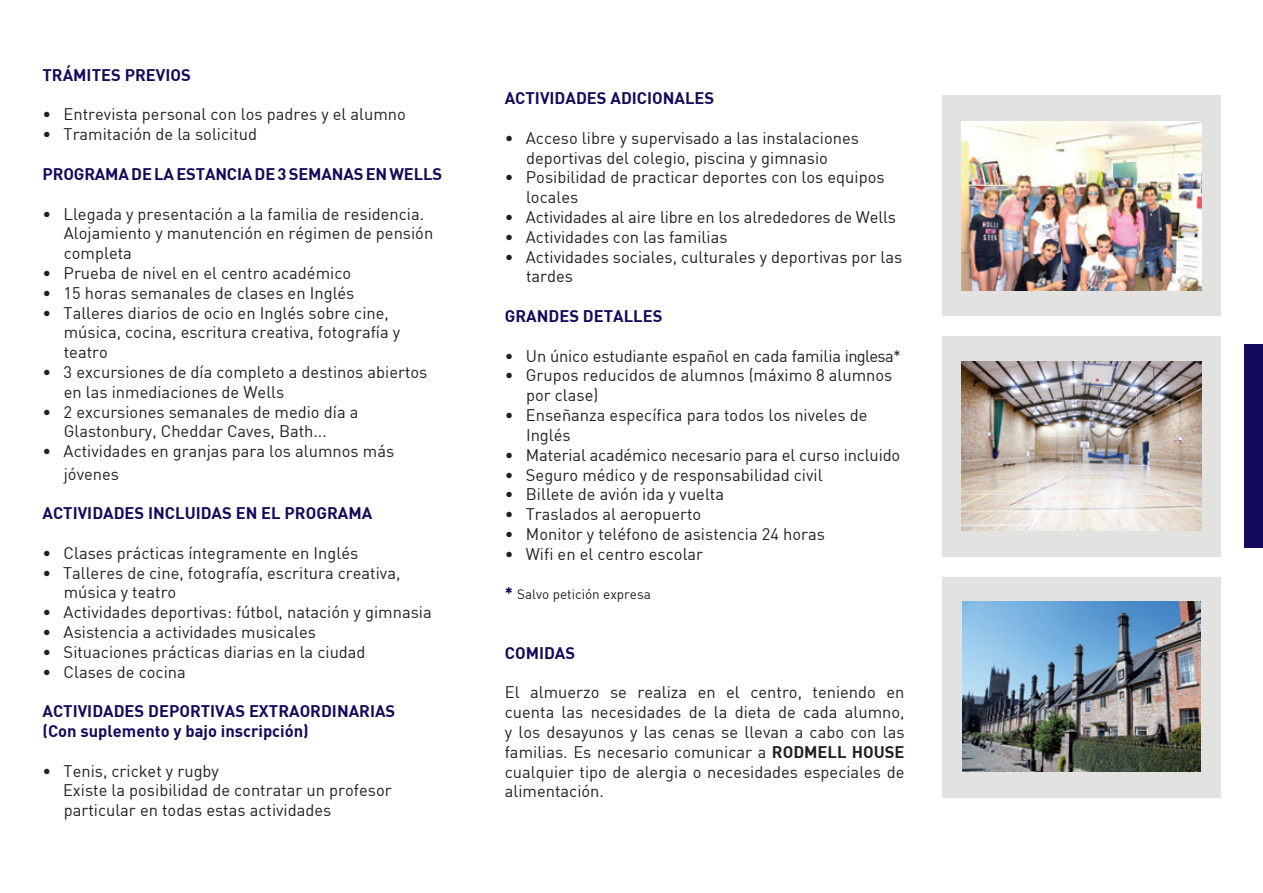
<style>
.page{position:relative;width:1263px;height:893px;background:#fff}
.page>*{position:absolute;margin:0;border:0;box-sizing:border-box;transform-origin:0 0}
.t1{font:16.5px/19.8px "DIN";color:#231f20}
.t2{font:16.5px/19.8px "DIN Bold";color:#130a5b}
.t3{font:13.5px "DIN";color:#231f20}
.s1{font-family:"DIN Bold";font-size:16.5px;color:#130a5b}
.s2{font-family:"DIN Bold"}
</style>
<div class="page">
<div style="left:1244px;top:345px;width:19px;height:203px;background:#130a5b"></div>
<div style="left:942px;top:336px;width:278px;height:221px;background:#e2e2e1"></div>
<div style="left:942px;top:577px;width:278px;height:221px;background:#e2e2e1"></div>
<div style="left:942px;top:95px;width:278px;height:221px;background:#e2e2e1"></div>
<img style="left:961px;top:362px;width:240px;height:169px">
<img style="left:961px;top:122px;width:240px;height:169px">
<img style="left:962px;top:601px;width:238px;height:170px">
<p class="t2" style="left:43px;top:64px;width:150px">TRÁMITES PREVIOS</p>
<p class="t1" style="left:43px;top:104px;width:365px">• Entrevista personal con los padres y el alumno</p>
<p class="t1" style="left:43px;top:124px;width:216px">• Tramitación de la solicitud</p>
<p class="t2" style="left:43px;top:163px;width:401px">PROGRAMA DE LA ESTANCIA DE 3 SEMANAS EN WELLS</p>
<p class="t1" style="left:64px;top:203px;width:371px;text-indent:-21px">• Llegada y presentación a la familia de residencia.<br>Alojamiento y manutención en régimen de pensión completa</p>
<p class="t1" style="left:43px;top:263px;width:310px">• Prueba de nivel en el centro académico</p>
<p class="t1" style="left:43px;top:283px;width:313px">• 15 horas semanales de clases en Inglés</p>
<p class="t1" style="left:64px;top:302px;width:338px;text-indent:-21px">• Talleres diarios de ocio en Inglés sobre cine, música, cocina, escritura creativa, fotografía y teatro</p>
<p class="t1" style="left:64px;top:362px;width:365px;text-indent:-21px">• 3 excursiones de día completo a destinos abiertos en las inmediaciones de Wells</p>
<p class="t1" style="left:64px;top:401px;width:296px;text-indent:-21px">• 2 excursiones semanales de medio día a<br>Glastonbury, Cheddar Caves, Bath...</p>
<p class="t1" style="left:64px;top:440px;width:332px;line-height:22.5px;text-indent:-21px">• Actividades en granjas para los alumnos más jóvenes</p>
<p class="t2" style="left:43px;top:503px;width:331px">ACTIVIDADES INCLUIDAS EN EL PROGRAMA</p>
<p class="t1" style="left:43px;top:543px;width:317px">• Clases prácticas íntegramente en Inglés</p>
<p class="t1" style="left:64px;top:562px;width:338px;text-indent:-21px">• Talleres de cine, fotografía, escritura creativa, música y teatro</p>
<p class="t1" style="left:43px;top:602px;width:391px">• Actividades deportivas: fútbol, natación y gimnasia</p>
<p class="t1" style="left:43px;top:622px;width:275px">• Asistencia a actividades musicales</p>
<p class="t1" style="left:43px;top:642px;width:325px">• Situaciones prácticas diarias en la ciudad</p>
<p class="t1" style="left:43px;top:661px;width:145px">• Clases de cocina</p>
<p class="t2" style="left:43px;top:701px;width:354px">ACTIVIDADES DEPORTIVAS EXTRAORDINARIAS (Con suplemento y bajo inscripción)</p>
<p class="t1" style="left:63px;top:760px;width:330px;text-indent:-21px">• Tenis, cricket y rugby<br>Existe la posibilidad de contratar un profesor particular en todas estas actividades</p>
<p class="t2" style="left:505px;top:88px;width:211px">ACTIVIDADES ADICIONALES</p>
<p class="t1" style="left:505px;top:128px;width:356px;text-align:center">• Acceso libre y supervisado a las instalaciones deportivas del colegio, piscina y gimnasio</p>
<p class="t1" style="left:526px;top:167px;width:360px;text-indent:-21px">• Posibilidad de practicar deportes con los equipos locales</p>
<p class="t1" style="left:505px;top:207px;width:393px">• Actividades al aire libre en los alrededores de Wells</p>
<p class="t1" style="left:505px;top:227px;width:224px">• Actividades con las familias</p>
<p class="t1" style="left:526px;top:247px;width:378px;text-indent:-21px">• Actividades sociales, culturales y deportivas por las tardes</p>
<p class="t2" style="left:505px;top:305px;width:159px">GRANDES DETALLES</p>
<p class="t1" style="left:505px;top:346px;width:398px">• Un único estudiante español en cada familia inglesa*</p>
<p class="t1" style="left:526px;top:365px;width:368px;text-indent:-21px">• Grupos reducidos de alumnos (máximo 8 alumnos por clase)</p>
<p class="t1" style="left:526px;top:405px;width:343px;text-indent:-21px">• Enseñanza específica para todos los niveles de<br>Inglés</p>
<p class="t1" style="left:505px;top:445px;width:397px">• Material académico necesario para el curso incluido</p>
<p class="t1" style="left:505px;top:464px;width:319px">• Seguro médico y de responsabilidad civil</p>
<p class="t1" style="left:505px;top:484px;width:221px">• Billete de avión ida y vuelta</p>
<p class="t1" style="left:505px;top:504px;width:198px">• Traslados al aeropuerto</p>
<p class="t1" style="left:505px;top:524px;width:322px">• Monitor y teléfono de asistencia 24 horas</p>
<p class="t1" style="left:505px;top:544px;width:200px">• Wifi en el centro escolar</p>
<p class="t3" style="left:505px;top:586px;width:148px"><span class="s1">*</span> Salvo petición expresa</p>
<p class="t2" style="left:505px;top:642px;width:72px">COMIDAS</p>
<p class="t1" style="left:505px;top:682px;width:401px;text-align:justify">El almuerzo se realiza en el centro, teniendo en cuenta las necesidades de la dieta de cada alumno, y los desayunos y las cenas se llevan a cabo con las familias. Es necesario comunicar a <span class="s2">RODMELL HOUSE </span>cualquier tipo de alergia o necesidades especiales de alimentación.</p>
</div>
